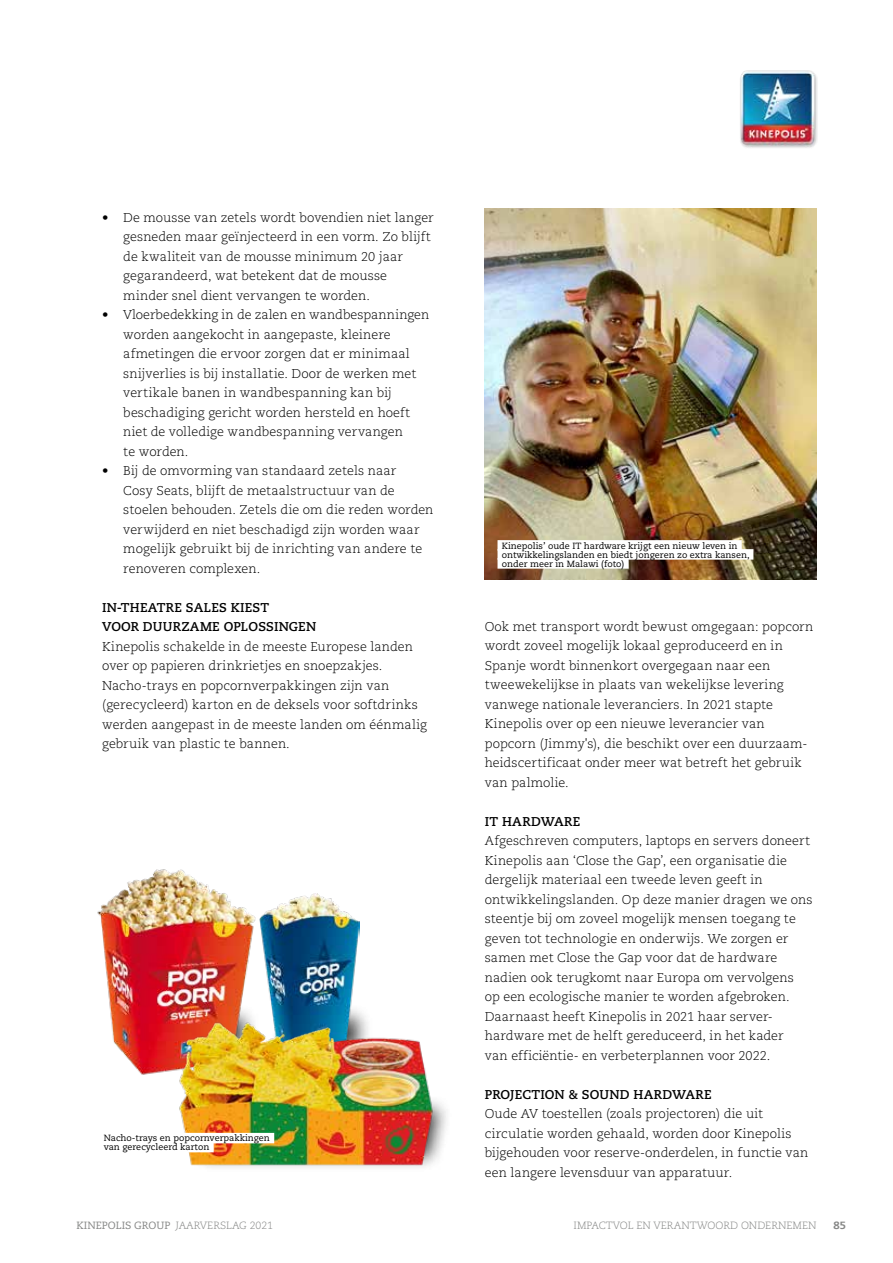
<style>
.page{position:relative;width:893px;height:1263px;background:#fff}
.page>*{position:absolute;margin:0;border:0;box-sizing:border-box;transform-origin:0 0}
.t1{font:300 12.75px/19.5px "Caecilia LT Std";letter-spacing:.005em;color:#000}
.t2{font:700 12.75px/19.5px "Caecilia LT Std";letter-spacing:.015em;color:#000}
.t3{font:300 10.5px "Caecilia LT Std";color:#868786}
.t4{font:800 10.5px "Caecilia LT Std";color:#868786}
.t5{font:9px/9px "Caecilia LT Std";color:#000}
.s1{font-weight:400}
</style>
<div class="page">
<img style="left:484px;top:208px;width:332px;height:371px">
<div style="left:189px;top:1095px;width:263px;height:77px;background:#000;opacity:.75"></div>
<div style="left:282px;top:1003px;width:91px;height:60px;background:#000;opacity:.75"></div>
<img style="left:269px;top:893px;width:91px;height:124px">
<img style="left:97px;top:869px;width:172px;height:206px">
<img style="left:174px;top:1017px;width:262px;height:150px">
<div style="left:497px;top:540px;width:245px;height:11px;background:#fff"></div>
<div style="left:497px;top:549px;width:256px;height:11px;background:#fff"></div>
<div style="left:497px;top:558px;width:132px;height:11px;background:#fff"></div>
<div style="left:99px;top:1133px;width:175px;height:10px;background:#fff"></div>
<div style="left:99px;top:1142px;width:115px;height:10px;background:#fff"></div>
<img style="left:740px;top:70px;width:78px;height:78px">
<p class="t1" style="left:123px;top:208px;width:312px;text-indent:-21px">• De mousse van zetels wordt bovendien niet langer gesneden maar geïnjecteerd in een vorm. Zo blijft de kwaliteit van de mousse minimum 20 jaar gegarandeerd, wat betekent dat de mousse minder snel dient vervangen te worden.</p>
<p class="t1" style="left:123px;top:305px;width:307px;text-indent:-21px">• Vloerbedekking in de zalen en wandbespanningen worden aangekocht in aangepaste, kleinere afmetingen die ervoor zorgen dat er minimaal snijverlies is bij installatie. Door de werken met vertikale banen in wandbespanning kan bij beschadiging gericht worden hersteld en hoeft niet de volledige wandbespanning vervangen<br>te worden.</p>
<p class="t1" style="left:123px;top:461px;width:312px;text-indent:-21px">• Bij de omvorming van standaard zetels naar<br>Cosy Seats, blijft de metaalstructuur van de stoelen behouden. Zetels die om die reden worden verwijderd en niet beschadigd zijn worden waar mogelijk gebruikt bij de inrichting van andere te renoveren complexen.</p>
<p class="t2" style="left:102px;top:597px;width:216px">IN-THEATRE SALES KIEST<br>VOOR DUURZAME OPLOSSINGEN</p>
<p class="t1" style="left:102px;top:637px;width:326px">Kinepolis schakelde in de meeste Europese landen over op papieren drinkrietjes en snoepzakjes.<br>Nacho-trays en popcornverpakkingen zijn van (gerecycleerd) karton en de deksels voor softdrinks werden aangepast in de meeste landen om éénmalig gebruik van plastic te bannen.</p>
<p class="t5" style="left:104px;top:1134px;width:168px">Nacho-trays en popcornverpakkingen van gerecycleerd karton</p>
<p class="t3" style="left:77px;top:1219px;width:198px"><span class="s1">KINEPOLIS GROUP</span> JAARVERSLAG 2021</p>
<p class="t5" style="left:502px;top:541px;width:249px">Kinepolis’ oude IT hardware krijgt een nieuw leven in ontwikkelingslanden en biedt jongeren zo extra kansen, onder meer in Malawi (foto)</p>
<p class="t1" style="left:485px;top:617px;width:330px">Ook met transport wordt bewust omgegaan: popcorn wordt zoveel mogelijk lokaal geproduceerd en in Spanje wordt binnenkort overgegaan naar een tweewekelijkse in plaats van wekelijkse levering vanwege nationale leveranciers. In 2021 stapte Kinepolis over op een nieuwe leverancier van popcorn (Jimmy's), die beschikt over een duurzaam&shy;heidscertificaat onder meer wat betreft het gebruik van palmolie.</p>
<p class="t2" style="left:485px;top:812px;width:97px">IT HARDWARE</p>
<p class="t1" style="left:485px;top:832px;width:329px">Afgeschreven computers, laptops en servers doneert Kinepolis aan ‘Close the Gap’, een organisatie die dergelijk materiaal een tweede leven geeft in ontwikkelingslanden. Op deze manier dragen we ons steentje bij om zoveel mogelijk mensen toegang te geven tot technologie en onderwijs. We zorgen er samen met Close the Gap voor dat de hardware nadien ook terugkomt naar Europa om vervolgens<br>op een ecologische manier te worden afgebroken.<br>Daarnaast heeft Kinepolis in 2021 haar server&shy;hardware met de helft gereduceerd, in het kader<br>van efficiëntie- en verbeterplannen voor 2022.</p>
<p class="t2" style="left:485px;top:1085px;width:229px">PROJECTION &amp; SOUND HARDWARE</p>
<p class="t1" style="left:485px;top:1104px;width:325px">Oude AV toestellen (zoals projectoren) die uit circulatie worden gehaald, worden door Kinepolis bijgehouden voor reserve-onderdelen, in functie van een langere levensduur van apparatuur.</p>
<p class="t3" style="left:574px;top:1219px;width:244px">IMPACTVOL EN VERANTWOORD ONDERNEMEN</p>
<p class="t4" style="left:833px;top:1218px;width:14px">85</p>
</div>
